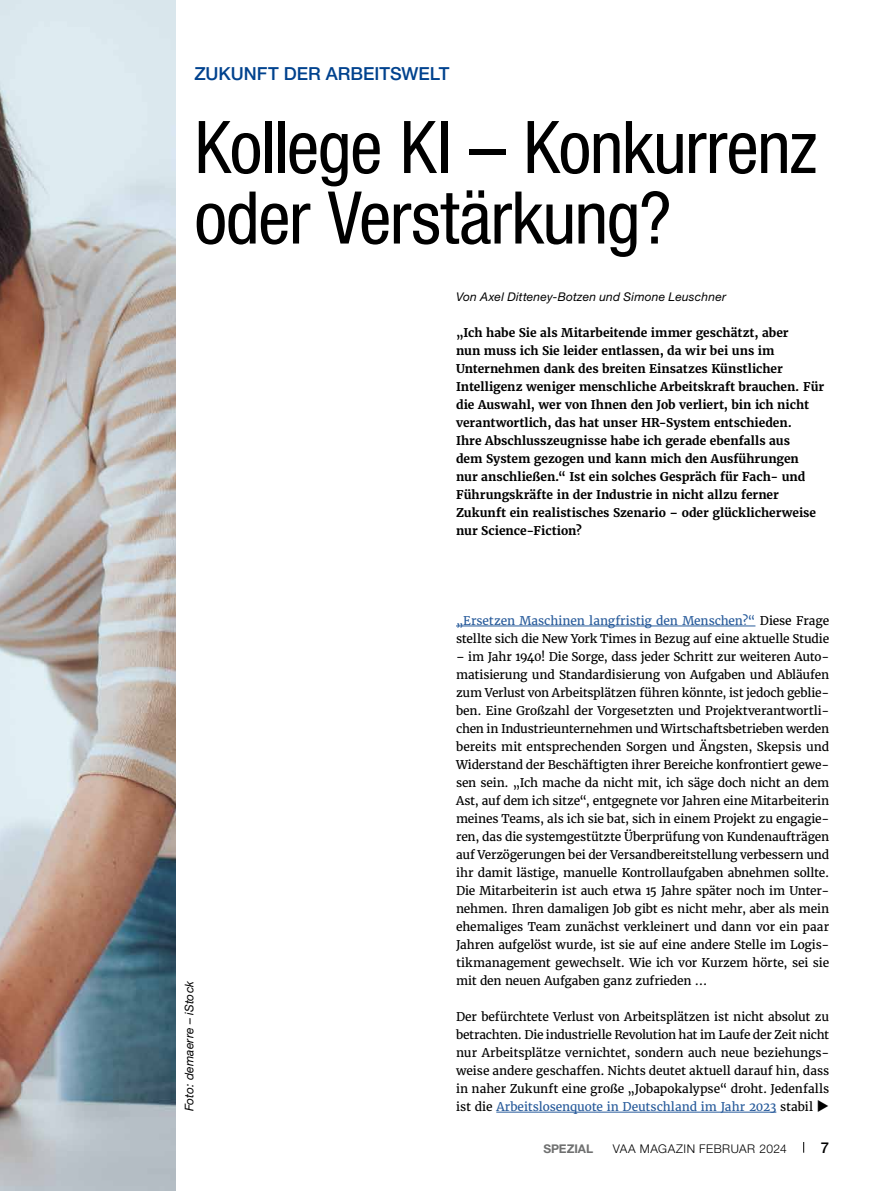
<style>
.page{position:relative;width:893px;height:1191px;background:#fff}
.page>*{position:absolute;margin:0;border:0;box-sizing:border-box;transform-origin:0 0}
.t1{font:condensed 72.75px/70.5px "Helvetica Neue LT Pro";letter-spacing:-.015em;color:#000}
.t2{font:500 18px "Helvetica Neue LT Pro";color:#00428e}
.t3{font:500 15px "Helvetica Neue LT Pro";color:#000}
.t4{font:12px/18px "Merriweather";letter-spacing:-.01em;color:#000;text-align:justify}
.t5{font:700 12px/18px "Merriweather";color:#000}
.t6{font:italic 12px "Helvetica Neue LT Pro";letter-spacing:.015em;color:#000}
.t7{font:300 12px "Helvetica Neue LT Pro";letter-spacing:.04em;color:#000}
.t8{font:700 12px "Helvetica Neue LT Pro";color:#6f7070}
.s1{color:#285b9b}
</style>
<div class="page">
<img style="left:0;top:0;width:175px;height:1191px">
<hr style="left:456px;top:625px;width:299px;height:1px;background:#285b9b">
<hr style="left:496px;top:1111px;width:280px;height:1px;background:#285b9b">
<h2 class="t2" style="left:195px;top:63px;width:256px">ZUKUNFT DER ARBEITSWELT</h2>
<h1 class="t1" style="left:195px;top:111px;width:624px">Kollege KI – Konkurrenz oder Verstärkung?</h1>
<p class="t6" style="left:456px;top:289px;width:272px">Von Axel Ditteney-Botzen und Simone Leuschner</p>
<p class="t5" style="left:456px;top:324px;width:370px">„Ich habe Sie als Mitarbeitende immer geschätzt, aber<br>nun muss ich Sie leider entlassen, da wir bei uns im Unternehmen dank des breiten Einsatzes Künstlicher Intelligenz weniger menschliche Arbeitskraft brauchen. Für die Auswahl, wer von Ihnen den Job verliert, bin ich nicht verantwortlich, das hat unser HR-System entschieden.<br>Ihre Abschlusszeugnisse habe ich gerade ebenfalls aus<br>dem System gezogen und kann mich den Ausführungen<br>nur anschließen.“ Ist ein solches Gespräch für Fach- und Führungskräfte in der Industrie in nicht allzu ferner Zukunft ein realistisches Szenario – oder glücklicherweise nur Science-Fiction?</p>
<p class="t6" style="left:182px;top:1111px;width:132px;rotate:-90deg">Foto: demaerre – iStock</p>
<p class="t4" style="left:456px;top:612px;width:375px"><span class="s1">„Ersetzen Maschinen langfristig den Menschen?“</span> Diese Frage stellte sich die New York Times in Bezug auf eine aktuelle Studie</p>
<p class="t4" style="left:456px;top:648px;width:375px">– im Jahr 1940! Die Sorge, dass jeder Schritt zur weiteren Auto&shy;matisierung und Standardisierung von Aufgaben und Abläufen zum Verlust von Arbeitsplätzen führen könnte, ist jedoch geblie&shy;ben. Eine Großzahl der Vorgesetzten und Projektverantwortli&shy;chen in Industrieunternehmen und Wirtschaftsbetrieben werden bereits mit entsprechenden Sorgen und Ängsten, Skepsis und Widerstand der Beschäftigten ihrer Bereiche konfrontiert gewe&shy;sen sein. „Ich mache da nicht mit, ich säge doch nicht an dem Ast, auf dem ich sitze“, entgegnete vor Jahren eine Mitarbeiterin meines Teams, als ich sie bat, sich in einem Projekt zu engagie&shy;ren, das die systemgestützte Überprüfung von Kundenaufträgen auf Verzögerungen bei der Versandbereitstellung verbessern und ihr damit lästige, manuelle Kontrollaufgaben abnehmen sollte.<br>Die Mitarbeiterin ist auch etwa 15 Jahre später noch im Unter&shy;nehmen. Ihren damaligen Job gibt es nicht mehr, aber als mein ehemaliges Team zunächst verkleinert und dann vor ein paar Jahren aufgelöst wurde, ist sie auf eine andere Stelle im Logis&shy;tikmanagement gewechselt. Wie ich vor Kurzem hörte, sei sie mit den neuen Aufgaben ganz zufrieden …</p>
<p class="t4" style="left:456px;top:1008px;width:375px">Der befürchtete Verlust von Arbeitsplätzen ist nicht absolut zu betrachten. Die industrielle Revolution hat im Laufe der Zeit nicht nur Arbeitsplätze vernichtet, sondern auch neue beziehungs&shy;weise andere geschaffen. Nichts deutet aktuell darauf hin, dass in naher Zukunft eine große „Jobapokalypse“ droht. Jedenfalls ist die <span class="s1">Arbeitslosenquote in Deutschland im Jahr 2023</span> stabil ◆</p>
<p class="t8" style="left:543px;top:1141px;width:51px">SPEZIAL</p>
<p class="t7" style="left:613px;top:1141px;width:175px">VAA MAGAZIN FEBRUAR 2024</p>
<p class="t3" style="left:821px;top:1138px;width:10px">7</p>
</div>
